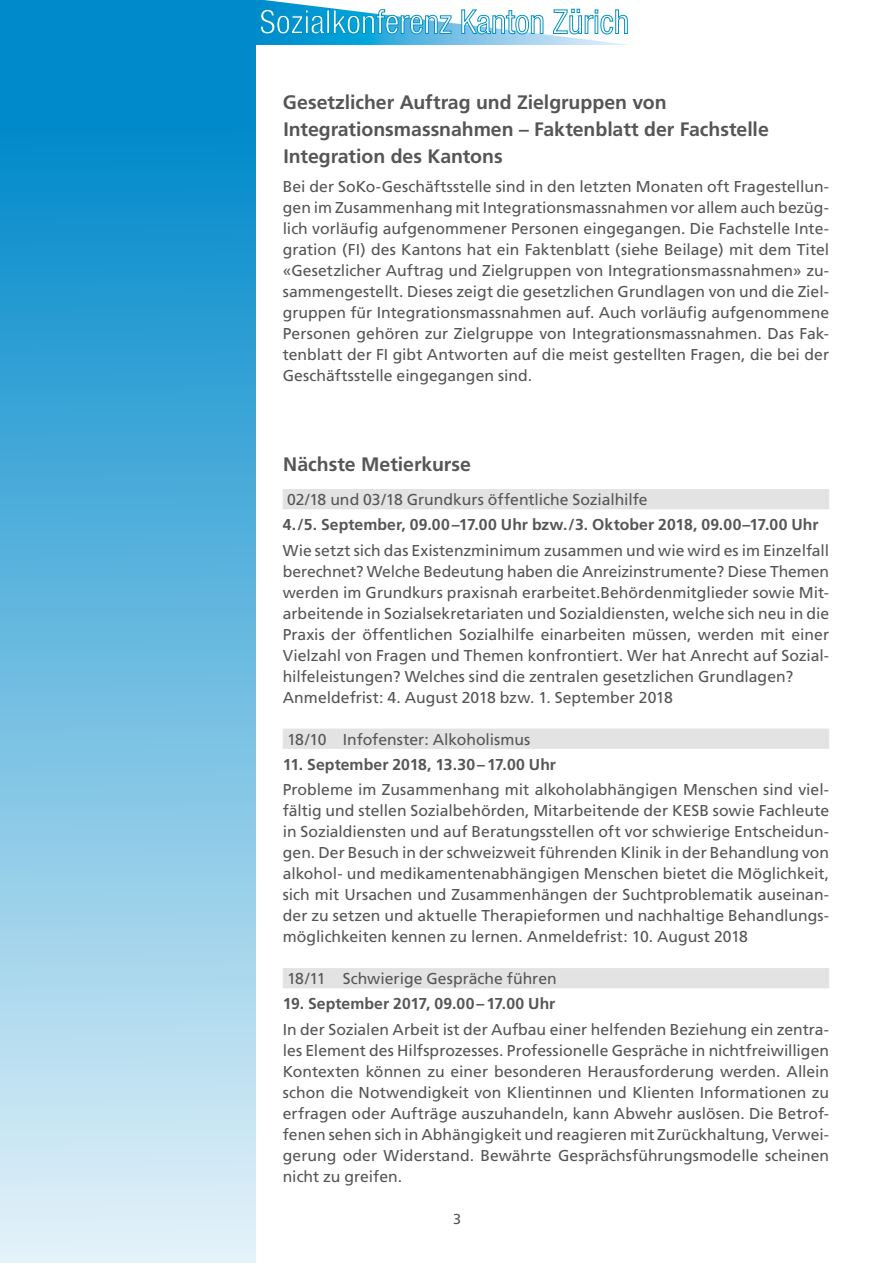
<style>
.page{position:relative;width:893px;height:1263px;background:#fff}
.page>*{position:absolute;margin:0;border:0;box-sizing:border-box;transform-origin:0 0}
.t1{font:700 19.5px/27px "Frutiger";letter-spacing:-.005em;color:#565655}
.t2{font:15.75px/21px "Frutiger";color:#565655;text-align:justify}
.t3{font:700 15.75px "Frutiger";letter-spacing:.005em;color:#565655}
.t4{font:14.4px "Frutiger";color:#565655}
</style>
<div class="page">
<div style="left:0;top:0;width:255px;height:1263px;background:linear-gradient(to bottom,#0080c7,#e3f1f9)"></div>
<svg style="left:253px;top:0;width:375px;height:45px"></svg>
<div style="left:283px;top:489px;width:546px;height:20px;background:#e3e3e3"></div>
<div style="left:283px;top:728px;width:546px;height:21px;background:#e3e3e3"></div>
<div style="left:283px;top:968px;width:546px;height:20px;background:#e3e3e3"></div>
<p class="t1" style="left:283px;top:88px;width:487px">Gesetzlicher Auftrag und Zielgruppen von<br>Integrationsmassnahmen – Faktenblatt der Fachstelle<br>Integration des Kantons</p>
<p class="t2" style="left:283px;top:176px;width:548px">Bei der SoKo-Geschäftsstelle sind in den letzten Monaten oft Fragestellun&shy;gen im Zusammenhang mit Integrationsmassnahmen vor allem auch bezüg&shy;lich vorläufig aufgenommener Personen eingegangen. Die Fachstelle Inte&shy;gration (FI) des Kantons hat ein Faktenblatt (siehe Beilage) mit dem Titel «Gesetzlicher Auftrag und Zielgruppen von Integrationsmassnahmen» zu&shy;sammengestellt. Dieses zeigt die gesetzlichen Grundlagen von und die Ziel&shy;gruppen für Integrationsmassnahmen auf. Auch vorläufig aufgenommene Personen gehören zur Zielgruppe von Integrationsmassnahmen. Das Fak&shy;tenblatt der FI gibt Antworten auf die meist gestellten Fragen, die bei der Geschäftsstelle eingegangen sind.</p>
<p class="t1" style="left:283px;top:451px;width:189px">Nächste Metierkurse</p>
<p class="t2" style="left:287px;top:489px;width:362px">02/18 und 03/18 Grundkurs öffentliche Sozialhilfe</p>
<p class="t3" style="left:283px;top:515px;width:537px">4./5. September, 09.00–17.00 Uhr bzw./3. Oktober 2018, 09.00–17.00 Uhr</p>
<p class="t2" style="left:283px;top:539px;width:548px;text-align:left">Wie setzt sich das Existenzminimum zusammen und wie wird es im Einzelfall berechnet? Welche Bedeutung haben die Anreizinstrumente? Diese Themen werden im Grundkurs praxisnah erarbeitet.Behördenmitglieder sowie Mit&shy;arbeitende in Sozialsekretariaten und Sozialdiensten, welche sich neu in die Praxis der öffentlichen Sozialhilfe einarbeiten müssen, werden mit einer Vielzahl von Fragen und Themen konfrontiert. Wer hat Anrecht auf Sozial&shy;hilfeleistungen? Welches sind die zentralen gesetzlichen Grundlagen?<br>Anmeldefrist: 4. August 2018 bzw. 1. September 2018</p>
<p class="t2" style="left:287px;top:728px;width:245px">18/10 Infofenster: Alkoholismus</p>
<p class="t3" style="left:283px;top:755px;width:275px">11. September 2018, 13.30–17.00 Uhr</p>
<p class="t2" style="left:283px;top:779px;width:548px">Probleme im Zusammenhang mit alkoholabhängigen Menschen sind viel&shy;fältig und stellen Sozialbehörden, Mitarbeitende der KESB sowie Fachleute in Sozialdiensten und auf Beratungsstellen oft vor schwierige Entscheidun&shy;gen. Der Besuch in der schweizweit führenden Klinik in der Behandlung von alkohol- und medikamentenabhängigen Menschen bietet die Möglichkeit, sich mit Ursachen und Zusammenhängen der Suchtproblematik auseinan&shy;der zu setzen und aktuelle Therapieformen und nachhaltige Behandlungs&shy;möglichkeiten kennen zu lernen. Anmeldefrist: 10. August 2018</p>
<p class="t2" style="left:287px;top:968px;width:271px">18/11 Schwierige Gespräche führen</p>
<p class="t3" style="left:283px;top:994px;width:274px">19. September 2017, 09.00–17.00 Uhr</p>
<p class="t2" style="left:283px;top:1018px;width:548px">In der Sozialen Arbeit ist der Aufbau einer helfenden Beziehung ein zentra&shy;les Element des Hilfsprozesses. Professionelle Gespräche in nichtfreiwilligen Kontexten können zu einer besonderen Herausforderung werden. Allein schon die Notwendigkeit von Klientinnen und Klienten Informationen zu erfragen oder Aufträge auszuhandeln, kann Abwehr auslösen. Die Betrof&shy;fenen sehen sich in Abhängigkeit und reagieren mit Zurückhaltung, Verwei&shy;gerung oder Widerstand. Bewährte Gesprächsführungsmodelle scheinen nicht zu greifen.</p>
<p class="t4" style="left:453px;top:1211px;width:10px">3</p>
</div>
